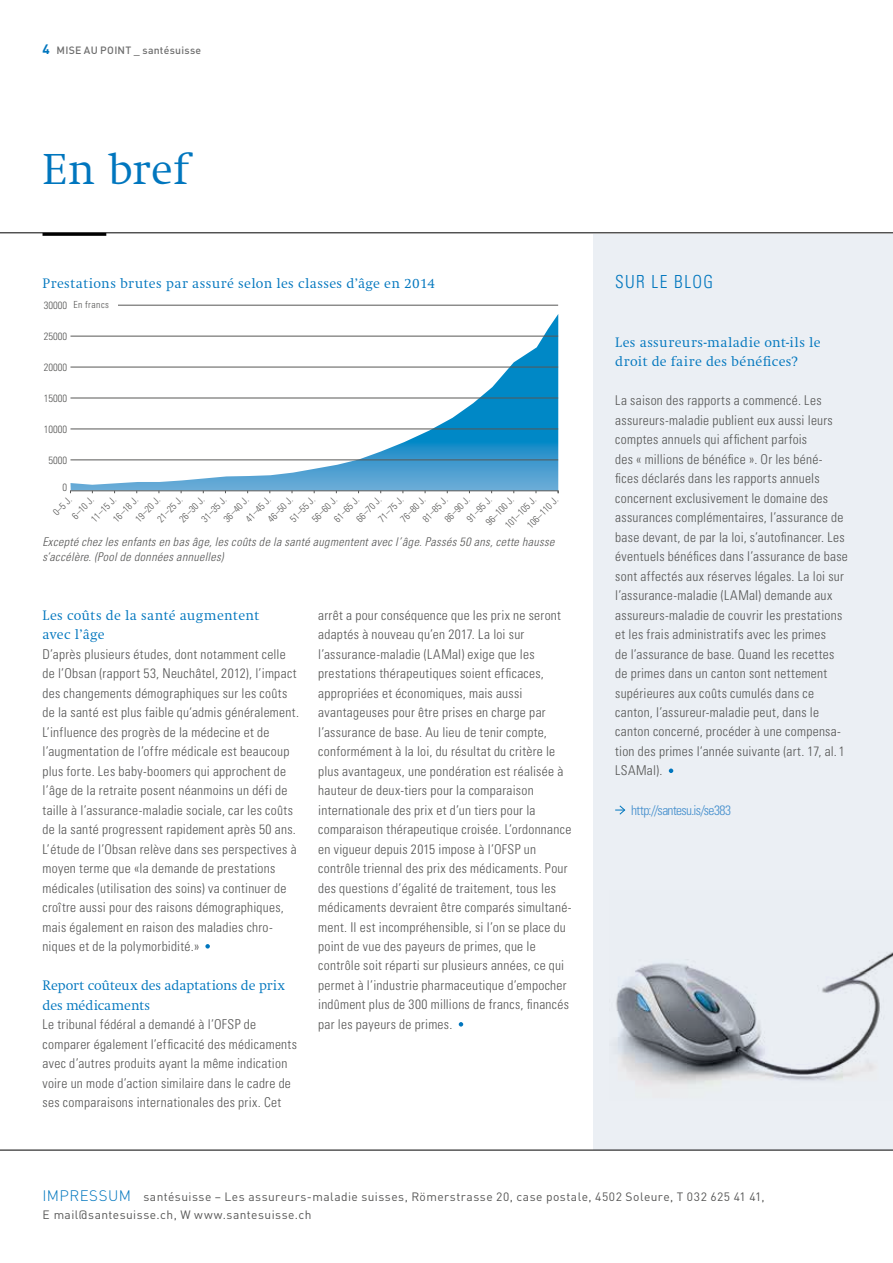
<style>
.page{position:relative;width:893px;height:1263px;background:#fff}
.page>*{position:absolute;margin:0;border:0;box-sizing:border-box;transform-origin:0 0}
.t1{font:300 45px "Swift EF";letter-spacing:.01em;color:#0076be}
.t2{font:300 condensed 18px "Univers LT Std";letter-spacing:.08em;color:#0076be;scale:.96 1}
.t3{font:300 14.25px/19.5px "Swift EF";letter-spacing:.015em;color:#0076be}
.t4{font:300 14.25px/19.5px "Swift EF";letter-spacing:-.01em;color:#0076be}
.t5{font:300 condensed 13.5px/19.5px "Univers LT Std";letter-spacing:.02em;color:#565655}
.t6{font:300 condensed 13.5px "Univers LT Std";letter-spacing:-.045em;color:#418dcc}
.t7{font:12px/18px "DIN";letter-spacing:.035em;color:#565655}
.t8{font:italic 300 condensed 12px/15px "Univers LT Std";letter-spacing:.03em;color:#565655}
.t9{font:300 condensed 10.5px "Univers LT Std";color:#575756}
.t10{font:500 10.5px "DIN";letter-spacing:.025em;color:#6e6e6e}
.t11{font:300 condensed 9.75px "Univers LT Std";color:#575756}
.t12{font:300 condensed 9.75px "Univers LT Std";letter-spacing:.05em;color:#565655}
.s1{font-weight:700;font-size:13.5px;color:#0076be}
.s2{font-weight:300;font-size:15px;color:#0076be}
</style>
<div class="page">
<div style="left:594px;top:234px;width:299px;height:915px;background:#ebeff4"></div>
<hr style="left:43px;top:233px;width:63px;height:3px;background:#000">
<hr style="left:0;top:232px;width:893px;height:1px;background:#000">
<img style="left:616px;top:952px;width:277px;height:133px">
<hr style="left:0;top:1150px;width:893px;height:1px;background:#000">
<svg style="left:70px;top:314px;width:488px;height:176px"></svg>
<div style="left:70px;top:490px;width:488px;height:3px;border:1px solid #575756"></div>
<hr style="left:70px;top:460px;width:488px;height:1px;background:#575756">
<hr style="left:70px;top:429px;width:488px;height:1px;background:#575756">
<hr style="left:70px;top:398px;width:488px;height:1px;background:#575756">
<hr style="left:70px;top:367px;width:488px;height:1px;background:#575756">
<hr style="left:70px;top:336px;width:488px;height:1px;background:#575756">
<hr style="left:70px;top:305px;width:488px;height:1px;background:#575756">
<div style="left:69px;top:297px;width:48px;height:18px;background:#fff"></div>
<svg style="left:205px;top:944px;width:5px;height:4px"></svg>
<svg style="left:459px;top:1022px;width:4px;height:4px"></svg>
<svg style="left:669px;top:768px;width:4px;height:5px"></svg>
<svg style="left:615px;top:805px;width:11px;height:10px"></svg>
<p class="t10" style="left:43px;top:43px;width:160px"><span class="s1">4</span> MISE AU POINT _ santésuisse</p>
<h1 class="t1" style="left:43px;top:145px;width:147px">En bref</h1>
<p class="t3" style="left:43px;top:274px;width:394px">Prestations brutes par assuré selon les classes d’âge en 2014</p>
<p class="t12" style="left:73px;top:299px;width:37px">En francs</p>
<p class="t9" style="left:44px;top:299px;width:25px">30000</p>
<p class="t9" style="left:44px;top:330px;width:25px">25000</p>
<p class="t9" style="left:44px;top:361px;width:25px">20000</p>
<p class="t9" style="left:44px;top:392px;width:25px">15000</p>
<p class="t9" style="left:44px;top:423px;width:25px">10000</p>
<p class="t9" style="left:48px;top:454px;width:20px">5000</p>
<p class="t9" style="left:62px;top:481px;width:6px">0</p>
<p class="t11" style="left:50px;top:510px;width:24px;rotate:-45deg">0–5 J.</p>
<p class="t11" style="left:70px;top:513px;width:28px;rotate:-45deg">6–10 J.</p>
<p class="t11" style="left:502px;top:522px;width:41px;rotate:-45deg">101–105 J.</p>
<p class="t11" style="left:525px;top:522px;width:41px;rotate:-45deg">106–110 J.</p>
<p class="t11" style="left:89px;top:516px;width:32px;rotate:-45deg">11–15 J.</p>
<p class="t11" style="left:111px;top:516px;width:32px;rotate:-45deg">16–18 J.</p>
<p class="t11" style="left:133px;top:516px;width:32px;rotate:-45deg">19–20 J.</p>
<p class="t11" style="left:155px;top:516px;width:32px;rotate:-45deg">21–25 J.</p>
<p class="t11" style="left:177px;top:516px;width:32px;rotate:-45deg">26–30 J.</p>
<p class="t11" style="left:199px;top:516px;width:32px;rotate:-45deg">31–35 J.</p>
<p class="t11" style="left:221px;top:516px;width:32px;rotate:-45deg">36–40 J.</p>
<p class="t11" style="left:243px;top:516px;width:32px;rotate:-45deg">41–45 J.</p>
<p class="t11" style="left:265px;top:516px;width:32px;rotate:-45deg">46–50 J.</p>
<p class="t11" style="left:287px;top:516px;width:32px;rotate:-45deg">51–55 J.</p>
<p class="t11" style="left:310px;top:516px;width:32px;rotate:-45deg">56–60 J.</p>
<p class="t11" style="left:332px;top:516px;width:32px;rotate:-45deg">61–65 J.</p>
<p class="t11" style="left:354px;top:516px;width:32px;rotate:-45deg">66–70 J.</p>
<p class="t11" style="left:376px;top:516px;width:32px;rotate:-45deg">71–75 J.</p>
<p class="t11" style="left:398px;top:516px;width:32px;rotate:-45deg">76–80 J.</p>
<p class="t11" style="left:420px;top:516px;width:32px;rotate:-45deg">81–85 J.</p>
<p class="t11" style="left:464px;top:516px;width:32px;rotate:-45deg">91–95 J.</p>
<p class="t11" style="left:442px;top:516px;width:32px;rotate:-45deg">86–90 J.</p>
<p class="t11" style="left:483px;top:519px;width:37px;rotate:-45deg">96–100 J.</p>
<p class="t8" style="left:43px;top:534px;width:513px">Excepté chez les enfants en bas âge, les coûts de la santé augmentent avec l’âge. Passés 50 ans, cette hausse s’accélère. (Pool de données annuelles)</p>
<p class="t3" style="left:43px;top:605px;width:218px">Les coûts de la santé augmentent avec l’âge</p>
<p class="t5" style="left:43px;top:644px;width:258px">D’après plusieurs études, dont notamment celle de l’Obsan (rapport 53, Neuchâtel, 2012), l’impact des changements démographiques sur les coûts de la santé est plus faible qu‘admis généralement.<br>L’influence des progrès de la médecine et de l’augmentation de l’offre médicale est beaucoup plus forte. Les baby-boomers qui approchent de l’âge de la retraite posent néanmoins un défi de taille à l’assurance-maladie sociale, car les coûts de la santé progressent rapidement après 50 ans.<br>L’étude de l’Obsan relève dans ses perspectives à moyen terme que «la demande de prestations médicales (utilisation des soins) va continuer de croître aussi pour des raisons démographiques, mais également en raison des maladies chro&shy;niques et de la polymorbidité.»</p>
<p class="t4" style="left:43px;top:976px;width:244px">Report coûteux des adaptations de prix des médicaments</p>
<p class="t5" style="left:43px;top:1015px;width:256px">Le tribunal fédéral a demandé à l’OFSP de comparer également l’efficacité des médicaments avec d’autres produits ayant la même indication voire un mode d’action similaire dans le cadre de ses comparaisons internationales des prix. Cet</p>
<p class="t5" style="left:318px;top:605px;width:255px">arrêt a pour conséquence que les prix ne seront adaptés à nouveau qu’en 2017. La loi sur l’assurance-maladie (LAMal) exige que les prestations thérapeutiques soient efficaces, appropriées et économiques, mais aussi avantageuses pour être prises en charge par l’assurance de base. Au lieu de tenir compte, conformément à la loi, du résultat du critère le plus avantageux, une pondération est réalisée à hauteur de deux-tiers pour la comparaison internationale des prix et d’un tiers pour la comparaison thérapeutique croisée. L’ordonnance en vigueur depuis 2015 impose à l’OFSP un contrôle triennal des prix des médicaments. Pour des questions d’égalité de traitement, tous les médicaments devraient être comparés simultané&shy;ment. Il est incompréhensible, si l’on se place du point de vue des payeurs de primes, que le contrôle soit réparti sur plusieurs années, ce qui permet à l’industrie pharmaceutique d’empocher indûment plus de 300 millions de francs, financés par les payeurs de primes.</p>
<h2 class="t2" style="left:615px;top:271px;width:104px">SUR LE BLOG</h2>
<p class="t3" style="left:615px;top:332px;width:207px">Les assureurs-maladie ont-ils le droit de faire des bénéfices?</p>
<p class="t5" style="left:615px;top:391px;width:234px">La saison des rapports a commencé. Les assureurs-maladie publient eux aussi leurs comptes annuels qui affichent parfois<br>des « millions de bénéfice ». Or les béné&shy;fices déclarés dans les rapports annuels concernent exclusivement le domaine des assurances complémentaires, l’assurance de base devant, de par la loi, s’autofinancer. Les éventuels bénéfices dans l’assurance de base sont affectés aux réserves légales. La loi sur l’assurance-maladie (LAMal) demande aux assureurs-maladie de couvrir les prestations et les frais administratifs avec les primes<br>de l’assurance de base. Quand les recettes de primes dans un canton sont nettement supérieures aux coûts cumulés dans ce canton, l’assureur-maladie peut, dans le canton concerné, procéder à une compensa&shy;tion des primes l‘année suivante (art. 17, al. 1<br>LSAMal).</p>
<p class="t6" style="left:631px;top:802px;width:102px">http://santesu.is/se383</p>
<p class="t7" style="left:43px;top:1188px;width:724px"><span class="s2">IMPRESSUM</span> santésuisse – Les assureurs-maladie suisses, Römerstrasse 20, case postale, 4502 Soleure, T 032 625 41 41,<br>E mail@santesuisse.ch, W www.santesuisse.ch</p>
</div>
